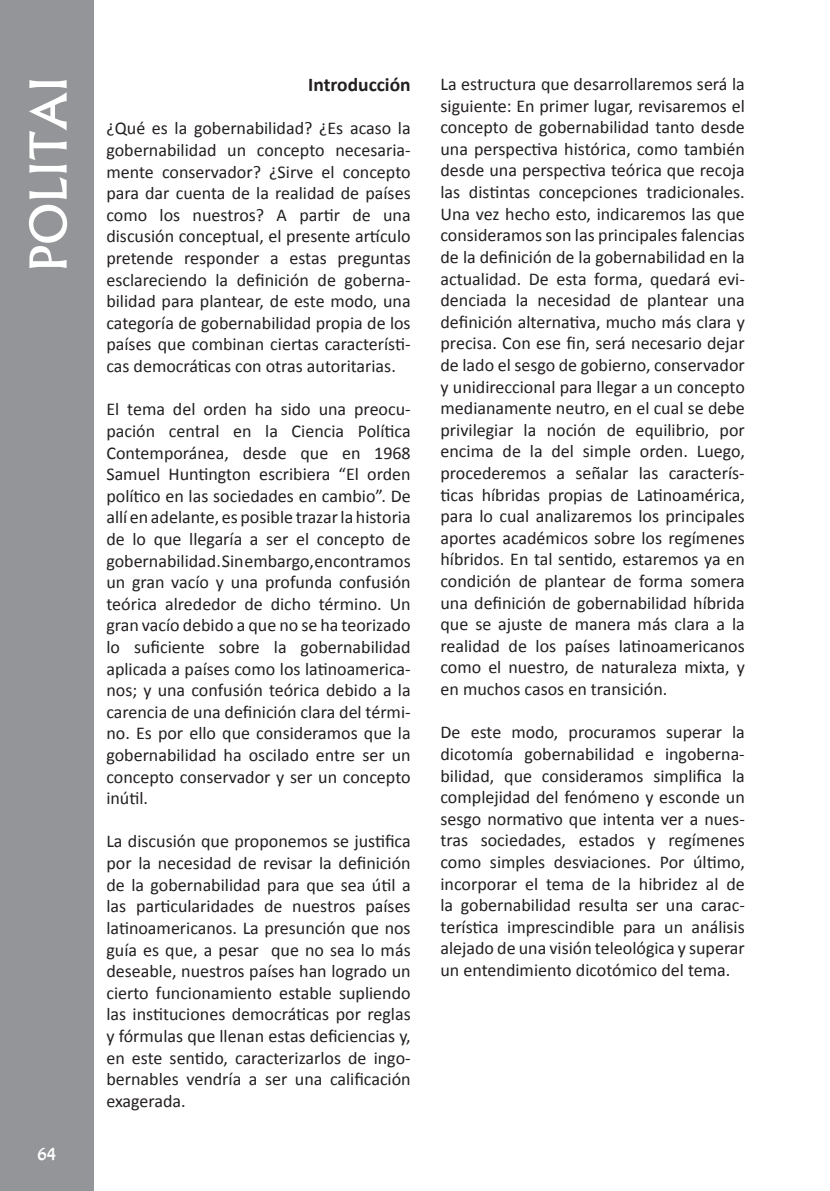
<style>
.page{position:relative;width:830px;height:1191px;background:#fff}
.page>*{position:absolute;margin:0;border:0;box-sizing:border-box;transform-origin:0 0}
.t1{font:54px "Narkisim";color:#fff}
.t2{font:22.5px "Narkisim";color:#fff}
.t3{font:700 19.5px "Calibri";color:#231f20}
.t4{font:18px/21.6px "Calibri";color:#231f20;text-align:justify}
</style>
<div class="page">
<div style="left:0;top:0;width:94px;height:1191px;background:#939598"></div>
<h1 class="t1" style="left:27px;top:270px;width:195px;rotate:-90deg">POLITAI</h1>
<p class="t3" style="left:308px;top:73px;width:104px">Introducción</p>
<p class="t4" style="left:106px;top:117px;width:306px">¿Qué es la gobernabilidad? ¿Es acaso la gobernabilidad un concepto necesaria&shy;mente conservador? ¿Sirve el concepto para dar cuenta de la realidad de países como los nuestros? A partir de una discusión conceptual, el presente artículo pretende responder a estas preguntas esclareciendo la definición de goberna&shy;bilidad para plantear, de este modo, una categoría de gobernabilidad propia de los países que combinan ciertas característi&shy;cas democráticas con otras autoritarias.</p>
<p class="t4" style="left:106px;top:398px;width:306px">El tema del orden ha sido una preocu&shy;pación central en la Ciencia Política Contemporánea, desde que en 1968<br>Samuel Huntington escribiera “El orden político en las sociedades en cambio”. De allí en adelante, es posible trazar la historia de lo que llegaría a ser el concepto de gobernabilidad. Sin embargo, encontramos un gran vacío y una profunda confusión teórica alrededor de dicho término. Un gran vacío debido a que no se ha teorizado lo suficiente sobre la gobernabilidad aplicada a países como los latinoamerica&shy;nos; y una confusión teórica debido a la carencia de una definición clara del térmi&shy;no. Es por ello que consideramos que la gobernabilidad ha oscilado entre ser un concepto conservador y ser un concepto inútil.</p>
<p class="t4" style="left:106px;top:830px;width:306px">La discusión que proponemos se justifica por la necesidad de revisar la definición de la gobernabilidad para que sea útil a las particularidades de nuestros países latinoamericanos. La presunción que nos guía es que, a pesar que no sea lo más deseable, nuestros países han logrado un cierto funcionamiento estable supliendo las instituciones democráticas por reglas y fórmulas que llenan estas deficiencias y, en este sentido, caracterizarlos de ingo&shy;bernables vendría a ser una calificación exagerada.</p>
<p class="t2" style="left:37px;top:1143px;width:20px">64</p>
<p class="t4" style="left:440px;top:72px;width:306px">La estructura que desarrollaremos será la siguiente: En primer lugar, revisaremos el concepto de gobernabilidad tanto desde una perspectiva histórica, como también desde una perspectiva teórica que recoja las distintas concepciones tradicionales.<br>Una vez hecho esto, indicaremos las que consideramos son las principales falencias de la definición de la gobernabilidad en la actualidad. De esta forma, quedará evi&shy;denciada la necesidad de plantear una definición alternativa, mucho más clara y precisa. Con ese fin, será necesario dejar de lado el sesgo de gobierno, conservador y unidireccional para llegar a un concepto medianamente neutro, en el cual se debe privilegiar la noción de equilibrio, por encima de la del simple orden. Luego, procederemos a señalar las caracterís&shy;ticas híbridas propias de Latinoamérica, para lo cual analizaremos los principales aportes académicos sobre los regímenes híbridos. En tal sentido, estaremos ya en condición de plantear de forma somera una definición de gobernabilidad híbrida que se ajuste de manera más clara a la realidad de los países latinoamericanos como el nuestro, de naturaleza mixta, y en muchos casos en transición.</p>
<p class="t4" style="left:440px;top:720px;width:306px">De este modo, procuramos superar la dicotomía gobernabilidad e ingoberna&shy;bilidad, que consideramos simplifica la complejidad del fenómeno y esconde un sesgo normativo que intenta ver a nues&shy;tras sociedades, estados y regímenes como simples desviaciones. Por último, incorporar el tema de la hibridez al de la gobernabilidad resulta ser una carac&shy;terística imprescindible para un análisis alejado de una visión teleológica y superar un entendimiento dicotómico del tema.</p>
</div>
